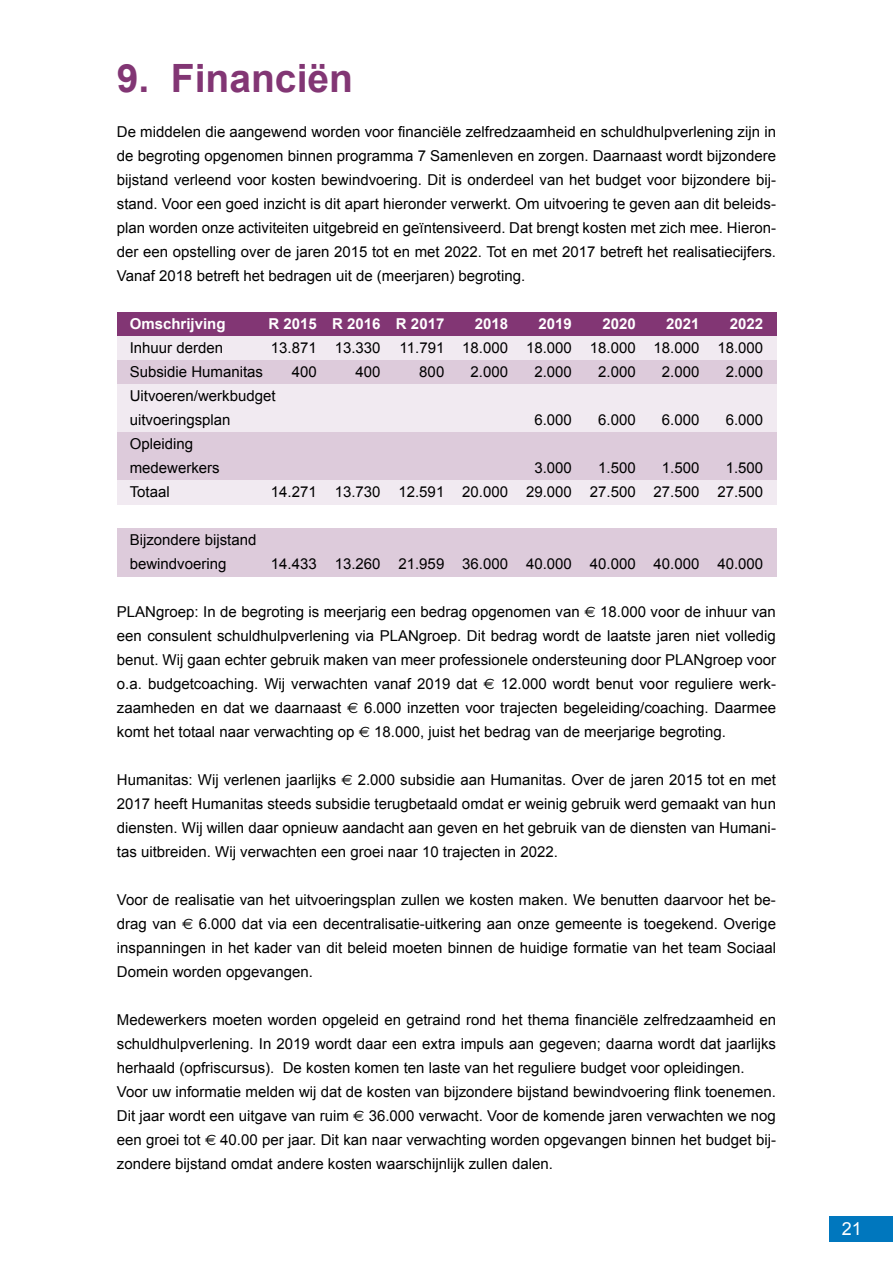
<style>
.page{position:relative;width:893px;height:1263px;background:#fff}
.page>*{position:absolute;margin:0;border:0;box-sizing:border-box;transform-origin:0 0}
.t1{font:700 39px "Arial";color:#823674}
.t2{font:18px "Arial";color:#fff}
.t3{font:15px/24px "Arial";color:#000;text-align:justify}
.t4{font:700 15px "Arial";color:#fff}
.s1{font-family:"Euro Sans"}
</style>
<div class="page">
<div style="left:117px;top:312px;width:659px;height:24px;background:#823674"></div>
<div style="left:117px;top:336px;width:659px;height:24px;background:#f1eaf1"></div>
<div style="left:117px;top:360px;width:659px;height:24px;background:#ddcbdb"></div>
<div style="left:117px;top:384px;width:659px;height:24px;background:#f1eaf1"></div>
<div style="left:117px;top:408px;width:659px;height:24px;background:#f1eaf1"></div>
<div style="left:117px;top:432px;width:659px;height:24px;background:#ddcbdb"></div>
<div style="left:117px;top:456px;width:659px;height:24px;background:#ddcbdb"></div>
<div style="left:117px;top:480px;width:659px;height:24px;background:#f1eaf1"></div>
<div style="left:117px;top:528px;width:659px;height:24px;background:#ddcbdb"></div>
<div style="left:117px;top:552px;width:659px;height:24px;background:#ddcbdb"></div>
<div style="left:829px;top:1216px;width:64px;height:26px;background:#0077be"></div>
<h1 class="t1" style="left:117px;top:57px;width:238px">9. Financiën</h1>
<p class="t3" style="left:117px;top:120px;width:661px">De middelen die aangewend worden voor financiële zelfredzaamheid en schuldhulpverlening zijn in de begroting opgenomen binnen programma 7 Samenleven en zorgen. Daarnaast wordt bijzondere bijstand verleend voor kosten bewindvoering. Dit is onderdeel van het budget voor bijzondere bij&shy;stand. Voor een goed inzicht is dit apart hieronder verwerkt. Om uitvoering te geven aan dit beleids&shy;plan worden onze activiteiten uitgebreid en geïntensiveerd. Dat brengt kosten met zich mee. Hieron&shy;der een opstelling over de jaren 2015 tot en met 2022. Tot en met 2017 betreft het realisatiecijfers.<br>Vanaf 2018 betreft het bedragen uit de (meerjaren) begroting.</p>
<p class="t4" style="left:130px;top:315px;width:97px">Omschrijving</p>
<p class="t4" style="left:268px;top:315px;width:177px">R 2015 R 2016 R 2017</p>
<p class="t4" style="left:475px;top:315px;width:35px">2018</p>
<p class="t4" style="left:539px;top:315px;width:35px">2019</p>
<p class="t4" style="left:602px;top:315px;width:35px">2020</p>
<p class="t4" style="left:666px;top:315px;width:35px">2021</p>
<p class="t4" style="left:730px;top:315px;width:35px">2022</p>
<p class="t3" style="left:130px;top:336px;width:95px">Inhuur derden</p>
<p class="t3" style="left:271px;top:336px;width:111px">13.871 13.330</p>
<p class="t3" style="left:400px;top:336px;width:365px">11.791 18.000 18.000 18.000 18.000 18.000</p>
<p class="t3" style="left:130px;top:360px;width:135px">Subsidie Humanitas</p>
<p class="t3" style="left:292px;top:360px;width:27px">400</p>
<p class="t3" style="left:356px;top:360px;width:27px">400</p>
<p class="t3" style="left:419px;top:360px;width:27px">800</p>
<p class="t3" style="left:471px;top:360px;width:39px">2.000</p>
<p class="t3" style="left:534px;top:360px;width:39px">2.000</p>
<p class="t3" style="left:598px;top:360px;width:39px">2.000</p>
<p class="t3" style="left:662px;top:360px;width:39px">2.000</p>
<p class="t3" style="left:726px;top:360px;width:39px">2.000</p>
<p class="t3" style="left:130px;top:384px;width:147px">Uitvoeren/werkbudget uitvoeringsplan</p>
<p class="t3" style="left:534px;top:408px;width:39px">6.000</p>
<p class="t3" style="left:598px;top:408px;width:39px">6.000</p>
<p class="t3" style="left:662px;top:408px;width:39px">6.000</p>
<p class="t3" style="left:726px;top:408px;width:39px">6.000</p>
<p class="t3" style="left:130px;top:432px;width:92px">Opleiding medewerkers</p>
<p class="t3" style="left:534px;top:456px;width:39px">3.000</p>
<p class="t3" style="left:598px;top:456px;width:39px">1.500</p>
<p class="t3" style="left:662px;top:456px;width:39px">1.500</p>
<p class="t3" style="left:726px;top:456px;width:39px">1.500</p>
<p class="t3" style="left:130px;top:480px;width:42px">Totaal</p>
<p class="t3" style="left:271px;top:480px;width:494px">14.271 13.730 12.591 20.000 29.000 27.500 27.500 27.500</p>
<p class="t3" style="left:130px;top:528px;width:128px">Bijzondere bijstand bewindvoering</p>
<p class="t3" style="left:271px;top:552px;width:494px">14.433 13.260 21.959 36.000 40.000 40.000 40.000 40.000</p>
<p class="t3" style="left:117px;top:600px;width:661px">PLANgroep: In de begroting is meerjarig een bedrag opgenomen van <span class="s1">€</span> 18.000 voor de inhuur van een consulent schuldhulpverlening via PLANgroep. Dit bedrag wordt de laatste jaren niet volledig benut. Wij gaan echter gebruik maken van meer professionele ondersteuning door PLANgroep voor o.a. budgetcoaching. Wij verwachten vanaf 2019 dat <span class="s1">€</span> 12.000 wordt benut voor reguliere werk&shy;zaamheden en dat we daarnaast <span class="s1">€</span> 6.000 inzetten voor trajecten begeleiding/coaching. Daarmee komt het totaal naar verwachting op <span class="s1">€</span> 18.000, juist het bedrag van de meerjarige begroting.</p>
<p class="t3" style="left:117px;top:768px;width:661px">Humanitas: Wij verlenen jaarlijks <span class="s1">€</span> 2.000 subsidie aan Humanitas. Over de jaren 2015 tot en met 2017 heeft Humanitas steeds subsidie terugbetaald omdat er weinig gebruik werd gemaakt van hun diensten. Wij willen daar opnieuw aandacht aan geven en het gebruik van de diensten van Humani&shy;tas uitbreiden. Wij verwachten een groei naar 10 trajecten in 2022.</p>
<p class="t3" style="left:117px;top:888px;width:661px">Voor de realisatie van het uitvoeringsplan zullen we kosten maken. We benutten daarvoor het be&shy;drag van <span class="s1">€</span> 6.000 dat via een decentralisatie-uitkering aan onze gemeente is toegekend. Overige inspanningen in het kader van dit beleid moeten binnen de huidige formatie van het team Sociaal Domein worden opgevangen.</p>
<p class="t3" style="left:117px;top:1008px;width:661px;text-align:left">Medewerkers moeten worden opgeleid en getraind rond het thema financiële zelfredzaamheid en schuldhulpverlening. In 2019 wordt daar een extra impuls aan gegeven; daarna wordt dat jaarlijks herhaald (opfriscursus). De kosten komen ten laste van het reguliere budget voor opleidingen.<br>Voor uw informatie melden wij dat de kosten van bijzondere bijstand bewindvoering flink toenemen.<br>Dit jaar wordt een uitgave van ruim <span class="s1">€</span> 36.000 verwacht. Voor de komende jaren verwachten we nog een groei tot <span class="s1">€</span> 40.00 per jaar. Dit kan naar verwachting worden opgevangen binnen het budget bij&shy;zondere bijstand omdat andere kosten waarschijnlijk zullen dalen.</p>
<p class="t2" style="left:842px;top:1219px;width:22px">21</p>
</div>
